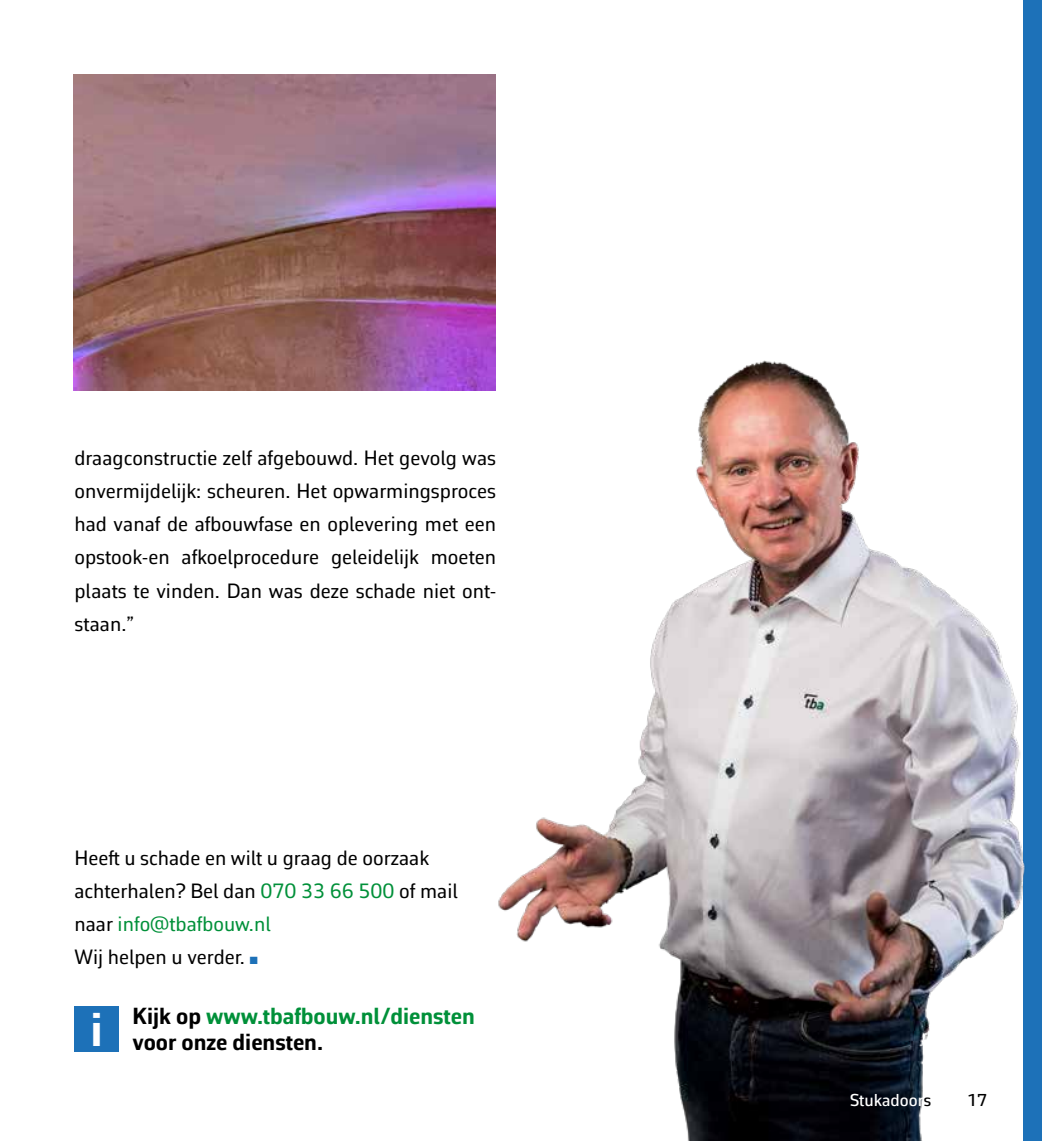
<style>
.page{position:relative;width:1042px;height:1141px;background:#fff}
.page>*{position:absolute;margin:0;border:0;box-sizing:border-box;transform-origin:0 0}
.t1{font:700 23.62px/26.2px "Corbeau Pro";color:#009039}
.t2{font:21px/33.2px "Corbeau Pro";color:#000;text-align:justify}
.t3{font:500 17.5px "Corbeau Pro";color:#fff}
.t4{font:500 17.5px "Corbeau Pro";color:#000}
.s1{color:#009039}
.s2{color:#1d71b8}
.s3{color:#000}
</style>
<div class="page">
<div style="left:1023px;top:0;width:19px;height:1141px;background:#1d71b8"></div>
<img style="left:498px;top:360px;width:527px;height:781px">
<div style="left:74px;top:1006px;width:45px;height:46px;background:#1d71b8"></div>
<img style="left:74px;top:74px;width:422px;height:317px">
<p class="t2" style="left:74px;top:441px;width:423px">draagconstructie zelf afgebouwd. Het gevolg was onvermijdelijk: scheuren. Het opwarmingsproces had vanaf de afbouwfase en oplevering met een opstook-en afkoelprocedure geleidelijk moeten plaats te vinden. Dan was deze schade niet ont&shy;staan.”</p>
<p class="t2" style="left:74px;top:840px;width:385px;text-align:left">Heeft u schade en wilt u graag de oorzaak achterhalen? Bel dan <span class="s1">070 33 66 500</span> of mail naar <span class="s1">info@tbafbouw.nl<br></span>Wij helpen u verder. <span class="s2">■</span></p>
<p class="t1" style="left:91px;top:1003px;width:386px;text-indent:42px"><span class="s3">Kijk op</span> www.tbafbouw.nl/diensten <sup>i</sup> <span class="s3">voor onze diensten.</span></p>
<p class="t3" style="left:850px;top:1088px;width:83px">Stukadoor<span class="s3">s</span></p>
<p class="t4" style="left:967px;top:1088px;width:22px">17</p>
</div>
